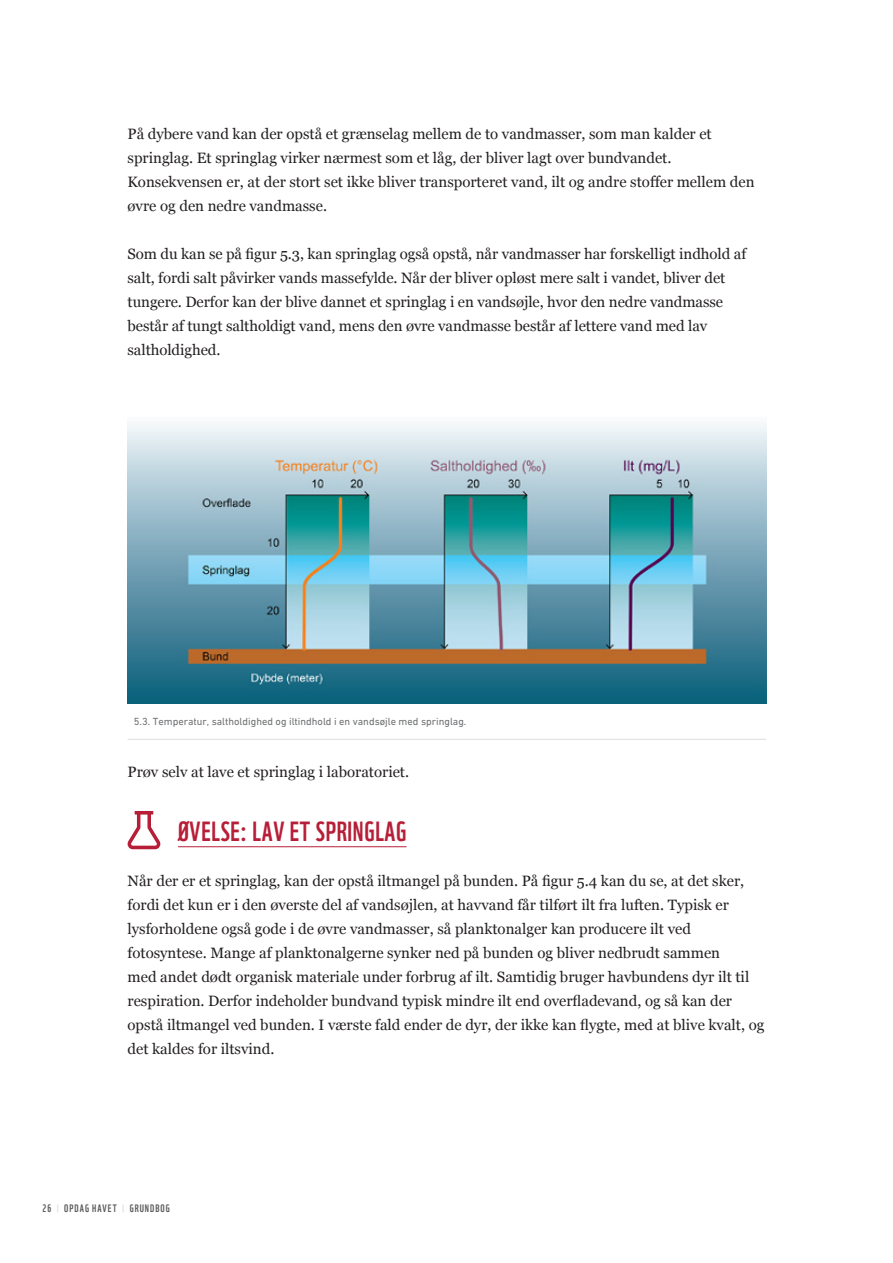
<style>
.page{position:relative;width:893px;height:1263px;background:#fff}
.page>*{position:absolute;margin:0;border:0;box-sizing:border-box;transform-origin:0 0}
.t1{font:27px "WWF";letter-spacing:.025em;color:#b71f38}
.t2{font:15px/24px "Georgia";color:#231f20}
.t3{font:10.5px "DIN Next LT Pro";color:#6d6f71}
.t4{font:10.5px "WWF";letter-spacing:.095em;color:#58595b}
.s1{font-size:9px;color:#dadbdd}
</style>
<div class="page">
<hr style="left:128px;top:739px;width:638px;height:1px;background:#dcddde">
<hr style="left:178px;top:846px;width:229px;height:1px;background:#b71f38">
<img style="left:128px;top:423px;width:638px;height:280px">
<svg style="left:127px;top:811px;width:34px;height:38px"></svg>
<p class="t2" style="left:128px;top:121px;width:628px">På dybere vand kan der opstå et grænselag mellem de to vandmasser, som man kalder et springlag. Et springlag virker nærmest som et låg, der bliver lagt over bundvandet.<br>Konsekvensen er, at der stort set ikke bliver transporteret vand, ilt og andre stoffer mellem den øvre og den nedre vandmasse.</p>
<p class="t2" style="left:128px;top:241px;width:620px">Som du kan se på figur 5.3, kan springlag også opstå, når vandmasser har forskelligt indhold af salt, fordi salt påvirker vands massefylde. Når der bliver opløst mere salt i vandet, bliver det tungere. Derfor kan der blive dannet et springlag i en vandsøjle, hvor den nedre vandmasse består af tungt saltholdigt vand, mens den øvre vandmasse består af lettere vand med lav saltholdighed.</p>
<p class="t3" style="left:134px;top:715px;width:334px">5.3. Temperatur, saltholdighed og iltindhold i en vandsøjle med springlag.</p>
<p class="t2" style="left:128px;top:759px;width:283px">Prøv selv at lave et springlag i laboratoriet.</p>
<h1 class="t1" style="left:178px;top:810px;width:230px">ØVELSE: LAV ET SPRINGLAG</h1>
<p class="t2" style="left:128px;top:868px;width:638px">Når der er et springlag, kan der opstå iltmangel på bunden. På figur 5.4 kan du se, at det sker, fordi det kun er i den øverste del af vandsøjlen, at havvand får tilført ilt fra luften. Typisk er lysforholdene også gode i de øvre vandmasser, så planktonalger kan producere ilt ved fotosyntese. Mange af planktonalgerne synker ned på bunden og bliver nedbrudt sammen<br>med andet dødt organisk materiale under forbrug af ilt. Samtidig bruger havbundens dyr ilt til respiration. Derfor indeholder bundvand typisk mindre ilt end overfladevand, og så kan der opstå iltmangel ved bunden. I værste fald ender de dyr, der ikke kan flygte, med at blive kvalt, og det kaldes for iltsvind.</p>
<p class="t4" style="left:43px;top:1200px;width:129px">26 <span class="s1">|</span> OPDAG HAVET <span class="s1">|</span> GRUNDBOG</p>
</div>
